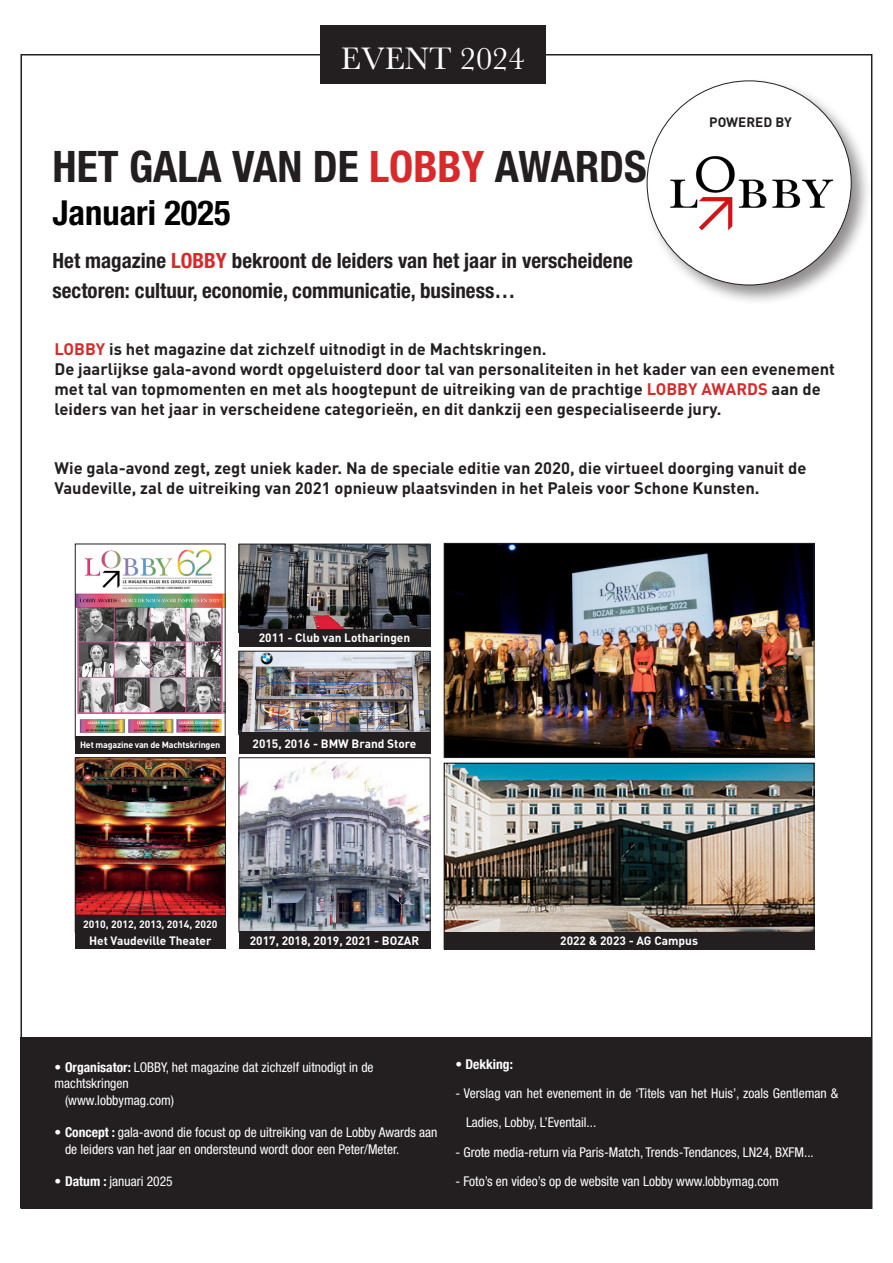
<style>
.page{position:relative;width:893px;height:1263px;background:#fff}
.page>*{position:absolute;margin:0;border:0;box-sizing:border-box;transform-origin:0 0}
.t1{font:700 condensed 43.5px "Helvetica Neue LT Std";color:#231f20}
.t2{font:700 condensed 34.5px "Helvetica Neue LT Std";color:#000001}
.t3{font:32.4px "Baskerville";color:#fff}
.t4{font:700 condensed 21px/30px "Helvetica Neue LT Std";color:#231f20}
.t5{font:700 16.5px/19.8px "DIN";color:#231f20}
.t6{font:condensed 13.5px/16.4px "Helvetica Neue LT Std";color:#fff}
.t7{font:700 condensed 13.5px "Helvetica Neue";color:#fff}
.t8{font:700 13.5px "DIN";color:#231f20}
.t9{font:700 12px "DIN";color:#fff}
.t10{font:700 10.5px "DIN";color:#fff}
.t11{font:700 9px "DIN";letter-spacing:-.02em;color:#fff}
.s1{color:#d9292a}
.s2{font-family:"Helvetica Neue";font-weight:700}
.s3{font-family:"Helvetica Neue LT Std";font-weight:400}
</style>
<div class="page">
<div style="left:21px;top:1037px;width:851px;height:170px;background:#231f20"></div>
<img style="left:77px;top:549px;width:147px;height:185px">
<div style="left:75px;top:543px;width:151px;height:196px;border:1px solid #231f20"></div>
<img style="left:241px;top:546px;width:187px;height:83px">
<div style="left:239px;top:544px;width:191px;height:88px;border:1px solid #231f20"></div>
<img style="left:77px;top:759px;width:147px;height:156px">
<div style="left:75px;top:757px;width:151px;height:175px;border:1px solid #231f20"></div>
<img style="left:241px;top:761px;width:187px;height:169px">
<div style="left:239px;top:757px;width:191px;height:175px;border:1px solid #231f20"></div>
<img style="left:241px;top:653px;width:187px;height:80px">
<div style="left:239px;top:651px;width:191px;height:84px;border:1px solid #231f20"></div>
<div style="left:75px;top:736px;width:151px;height:18px;background:#231f20"></div>
<div style="left:75px;top:932px;width:151px;height:17px;background:#231f20"></div>
<div style="left:75px;top:915px;width:151px;height:17px;background:#231f20"></div>
<div style="left:239px;top:629px;width:191px;height:17px;background:#231f20"></div>
<div style="left:239px;top:932px;width:191px;height:17px;background:#231f20"></div>
<div style="left:239px;top:733px;width:191px;height:21px;background:#231f20"></div>
<div style="left:644px;top:77px;width:228px;height:229px;background:#231f20;opacity:.5"></div>
<div style="left:647px;top:81px;width:204px;height:204px;background:#fff;border-radius:50%"></div>
<img style="left:644px;top:134px;width:194px;height:109px">
<div style="left:320px;top:25px;width:225px;height:58px;background:#231f20"></div>
<img style="left:446px;top:545px;width:366px;height:211px">
<div style="left:444px;top:543px;width:370px;height:215px;border:1px solid #231f20"></div>
<img style="left:446px;top:765px;width:366px;height:167px">
<div style="left:444px;top:763px;width:370px;height:186px;border:1px solid #000001"></div>
<div style="left:444px;top:932px;width:370px;height:18px;background:#231f20"></div>
<p class="t3" style="left:341px;top:37px;width:185px">EVENT 2024</p>
<p class="t1" style="left:53px;top:141px;width:596px">HET GALA VAN DE <span class="s1">LOBBY</span> AWARDS</p>
<p class="t2" style="left:53px;top:192px;width:179px">Januari 2025</p>
<p class="t4" style="left:53px;top:245px;width:582px">Het magazine <span class="s1">LOBBY</span> bekroont de leiders van het jaar in verscheidene sectoren: cultuur, economie, communicatie, business…</p>
<p class="t8" style="left:709px;top:114px;width:84px">POWERED BY</p>
<p class="t5" style="left:55px;top:339px;width:493px"><span class="s1">LOBBY</span> is het magazine dat zichzelf uitnodigt in de Machtskringen.</p>
<p class="t5" style="left:55px;top:358px;width:782px">De jaarlijkse gala-avond wordt opgeluisterd door tal van personaliteiten in het kader van een evenement met tal van topmomenten en met als hoogtepunt de uitreiking van de prachtige <span class="s1">LOBBY AWARDS</span> aan de leiders van het jaar in verscheidene categorieën, en dit dankzij een gespecialiseerde jury.</p>
<p class="t5" style="left:55px;top:457px;width:753px">Wie gala-avond zegt, zegt uniek kader. Na de speciale editie van 2020, die virtueel doorging vanuit de<br>Vaudeville, zal de uitreiking van 2021 opnieuw plaatsvinden in het Paleis voor Schone Kunsten.</p>
<p class="t9" style="left:259px;top:630px;width:153px">2011 - Club van Lotharingen</p>
<p class="t11" style="left:80px;top:739px;width:142px">Het magazine van de Machtskringen</p>
<p class="t9" style="left:253px;top:735px;width:165px">2015, 2016 - BMW Brand Store</p>
<p class="t10" style="left:83px;top:917px;width:136px">2010, 2012, 2013, 2014, 2020</p>
<p class="t9" style="left:89px;top:932px;width:124px">Het Vaudeville Theater</p>
<p class="t9" style="left:250px;top:932px;width:171px">2017, 2018, 2019, 2021 - BOZAR</p>
<p class="t9" style="left:560px;top:933px;width:139px">2022 &amp; 2023 - AG Campus</p>
<p class="t6" style="left:55px;top:1059px;width:321px">• <span class="s2">Organisator:</span> LOBBY, het magazine dat zichzelf uitnodigt in de machtskringen</p>
<p class="t6" style="left:65px;top:1091px;width:111px">(www.lobbymag.com)</p>
<p class="t6" style="left:65px;top:1124px;width:374px;text-indent:-10px">• <span class="s2">Concept :</span> gala-avond die focust op de uitreiking van de Lobby Awards aan de leiders van het jaar en ondersteund wordt door een Peter/Meter.</p>
<p class="t6" style="left:55px;top:1173px;width:120px">• <span class="s2">Datum :</span> januari 2025</p>
<p class="t7" style="left:455px;top:1052px;width:59px"><span class="s3">•</span> Dekking:</p>
<p class="t6" style="left:466px;top:1078px;width:374px;line-height:29.4px;text-indent:-10px">- Verslag van het evenement in de ‘Titels van het Huis’, zoals Gentleman &amp;<br>Ladies, Lobby, L’Eventail...</p>
<p class="t6" style="left:455px;top:1144px;width:360px">- Grote media-return via Paris-Match, Trends-Tendances, LN24, BXFM...</p>
<p class="t6" style="left:455px;top:1173px;width:325px">- Foto’s en video’s op de website van Lobby www.lobbymag.com</p>
</div>
